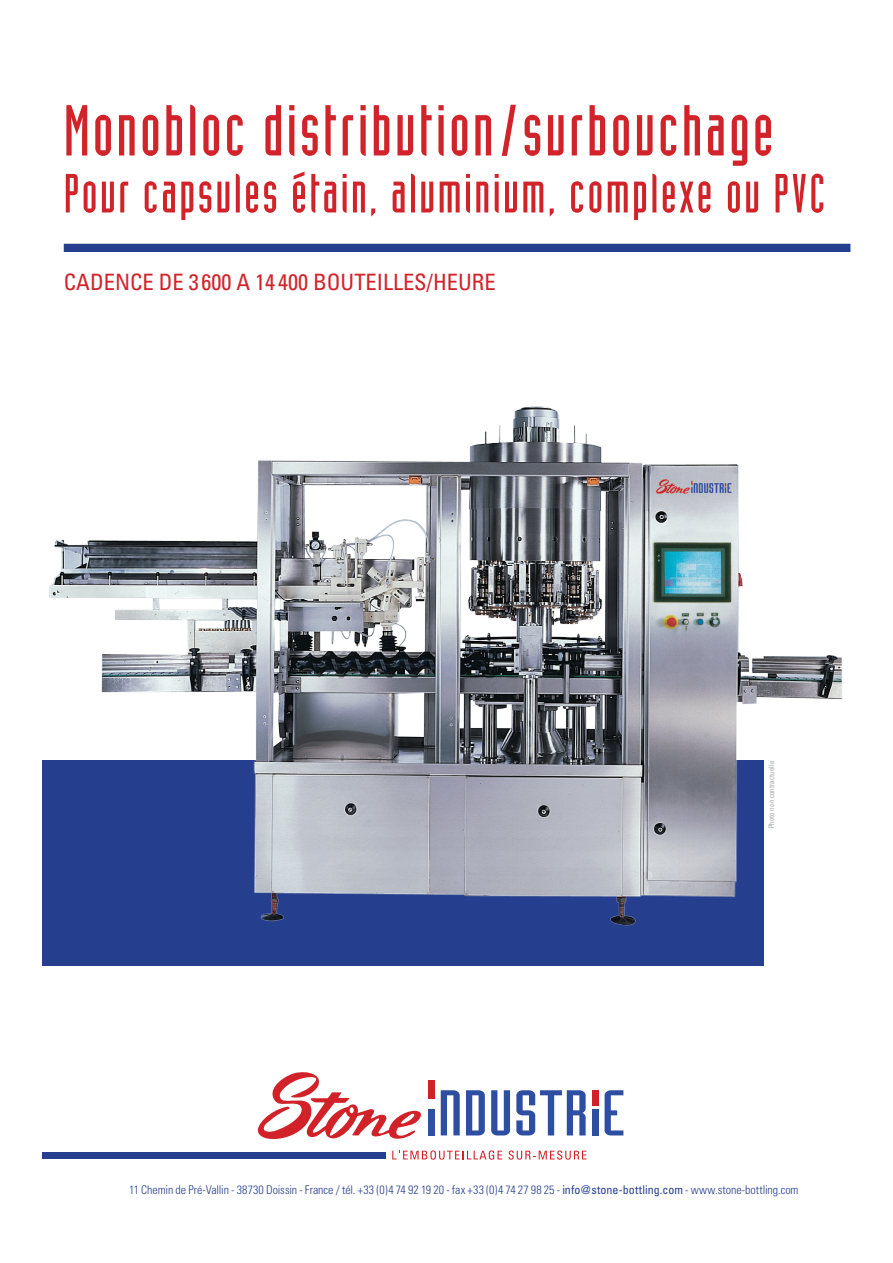
<style>
.page{position:relative;width:893px;height:1263px;background:#fff}
.page>*{position:absolute;margin:0;border:0;box-sizing:border-box;transform-origin:0 0}
.Titre_recto_1{font:70.5px "Industria Solid";letter-spacing:.04em;color:#d1232a}
.titre_recto_2{font:54px "Industria Solid";letter-spacing:.045em;color:#d1232a}
.titre_recto_3{font:condensed 22.5px "Univers";color:#d1232a}
.t1{font:300 condensed 12px "Univers";color:#253f8e}
.t2{font:300 condensed 7.5px "Univers";letter-spacing:.025em;color:#869096}
.s1{font-weight:400}
</style>
<div class="page">
<div style="left:428px;top:1109px;width:6px;height:26px;background:#2e4ea2"></div>
<div style="left:428px;top:1080px;width:6px;height:18px;background:#d02228"></div>
<svg style="left:466px;top:1090px;width:19px;height:45px"></svg>
<svg style="left:491px;top:1090px;width:19px;height:45px"></svg>
<svg style="left:516px;top:1090px;width:70px;height:45px"></svg>
<div style="left:592px;top:1109px;width:6px;height:26px;background:#2e4ea2"></div>
<div style="left:592px;top:1090px;width:6px;height:16px;background:#d02228"></div>
<svg style="left:605px;top:1090px;width:18px;height:45px"></svg>
<svg style="left:257px;top:1072px;width:164px;height:67px"></svg>
<svg style="left:392px;top:1150px;width:110px;height:10px"></svg>
<svg style="left:508px;top:1150px;width:78px;height:10px"></svg>
<svg style="left:441px;top:1090px;width:19px;height:45px"></svg>
<div style="left:43px;top:1152px;width:343px;height:7px;background:#253f8e"></div>
<div style="left:43px;top:760px;width:721px;height:205px;background:#253f8e"></div>
<div style="left:64px;top:244px;width:786px;height:8px;background:#253f8e"></div>
<img style="left:42px;top:406px;width:800px;height:542px">
<p class="Titre_recto_1" style="left:64px;top:92px;width:711px">Monobloc distribution/surbouchage</p>
<p class="titre_recto_2" style="left:64px;top:164px;width:762px">Pour capsules étain, aluminium, complexe ou PVC</p>
<p class="titre_recto_3" style="left:64px;top:268px;width:433px">CADENCE DE 3 600 A 14 400 BOUTEILLES/HEURE</p>
<p class="t2" style="left:767px;top:828px;width:69px;rotate:-90deg">Photo non contractuelle</p>
<p class="t1" style="left:129px;top:1182px;width:671px">11 Chemin de Pré-Vallin - 38730 Doissin - France / tél. +33 (0)4 74 92 19 20 - fax +33 (0)4 74 27 98 25 - <span class="s1">info@stone-bottling.com</span> - www.stone-bottling.com</p>
</div>
